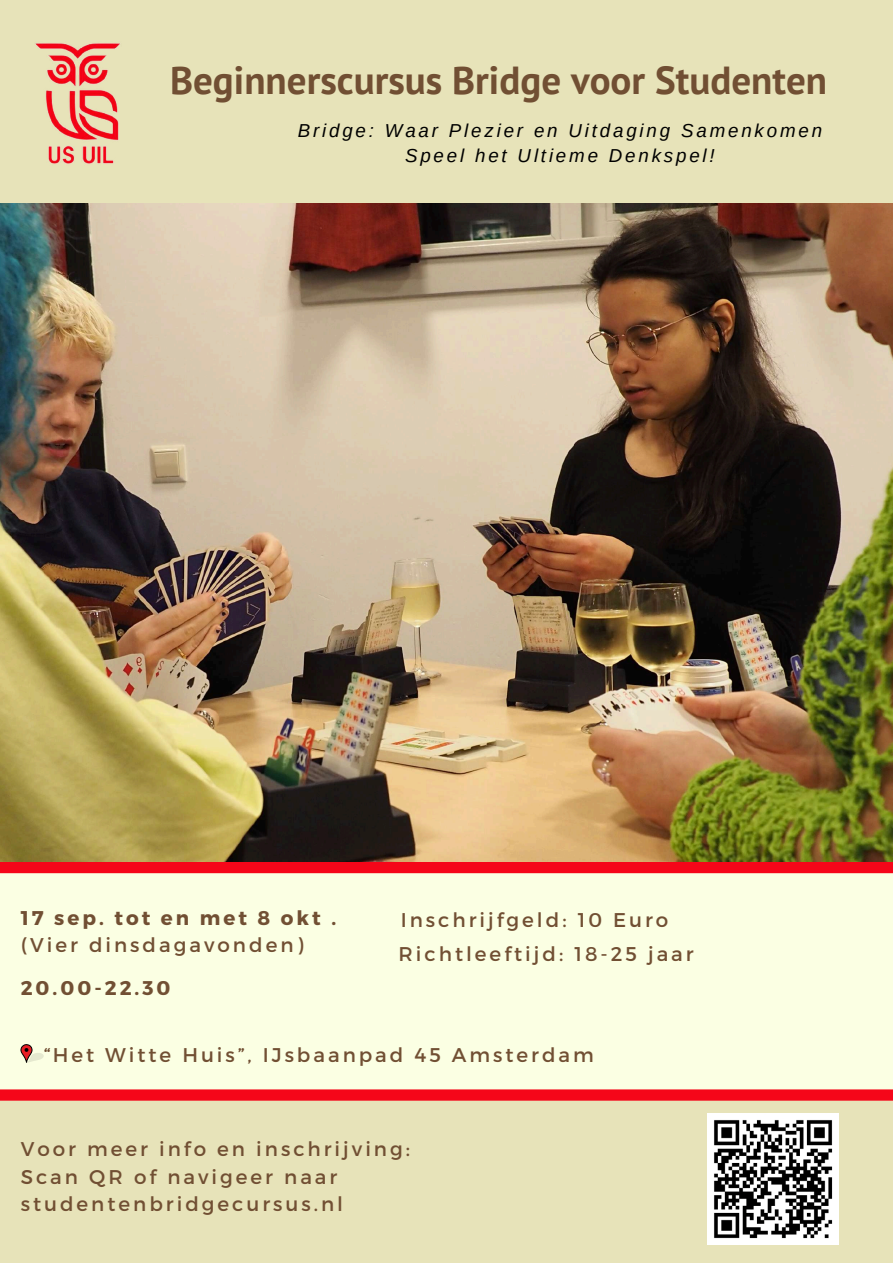
<style>
.page{position:relative;width:893px;height:1263px;background:#e7e3b9}
.page>*{position:absolute;margin:0;border:0;box-sizing:border-box;transform-origin:0 0}
.t1{font:700 39px "PT Sans";color:#714f33}
.t2{font:19.88px/27.6px "Montserrat";letter-spacing:.15em;color:#714f33}
.t3{font:700 19.88px "Montserrat";letter-spacing:.15em;color:#714f33}
.t4{font:italic 18.75px/25.9px "Arimo";letter-spacing:.15em;color:#000;text-align:center}
</style>
<div class="page">
<img style="left:0;top:203px;width:893px;height:659px">
<svg style="left:0;top:862px;width:893px;height:239px;background:#fae7cf"></svg>
<svg style="left:21px;top:1044px;width:23px;height:19px"></svg>
<img style="left:35px;top:43px;width:85px;height:121px">
<img style="left:708px;top:1113px;width:130px;height:131px">
<h1 class="t1" style="left:170px;top:54px;width:658px">Beginnerscursus Bridge voor Studenten</h1>
<p class="t4" style="left:298px;top:117px;width:526px">Bridge: Waar Plezier en Uitdaging Samenkomen<br>Speel het Ultieme Denkspel!</p>
<p class="t3" style="left:21px;top:905px;width:317px">17 sep. tot en met 8 okt .</p>
<p class="t2" style="left:21px;top:930px;width:284px">(Vier dinsdagavonden)</p>
<p class="t3" style="left:21px;top:975px;width:151px">20.00-22.30</p>
<p class="t2" style="left:398px;top:901px;width:297px;line-height:34.3px">Inschrijfgeld: 10 Euro<br>Richtleeftijd: 18-25 jaar</p>
<p class="t2" style="left:44px;top:1040px;width:551px">“Het Witte Huis”, IJsbaanpad 45 Amsterdam</p>
<p class="t2" style="left:21px;top:1134px;width:391px">Voor meer info en inschrijving:<br>Scan QR of navigeer naar studentenbridgecursus.nl</p>
</div>
